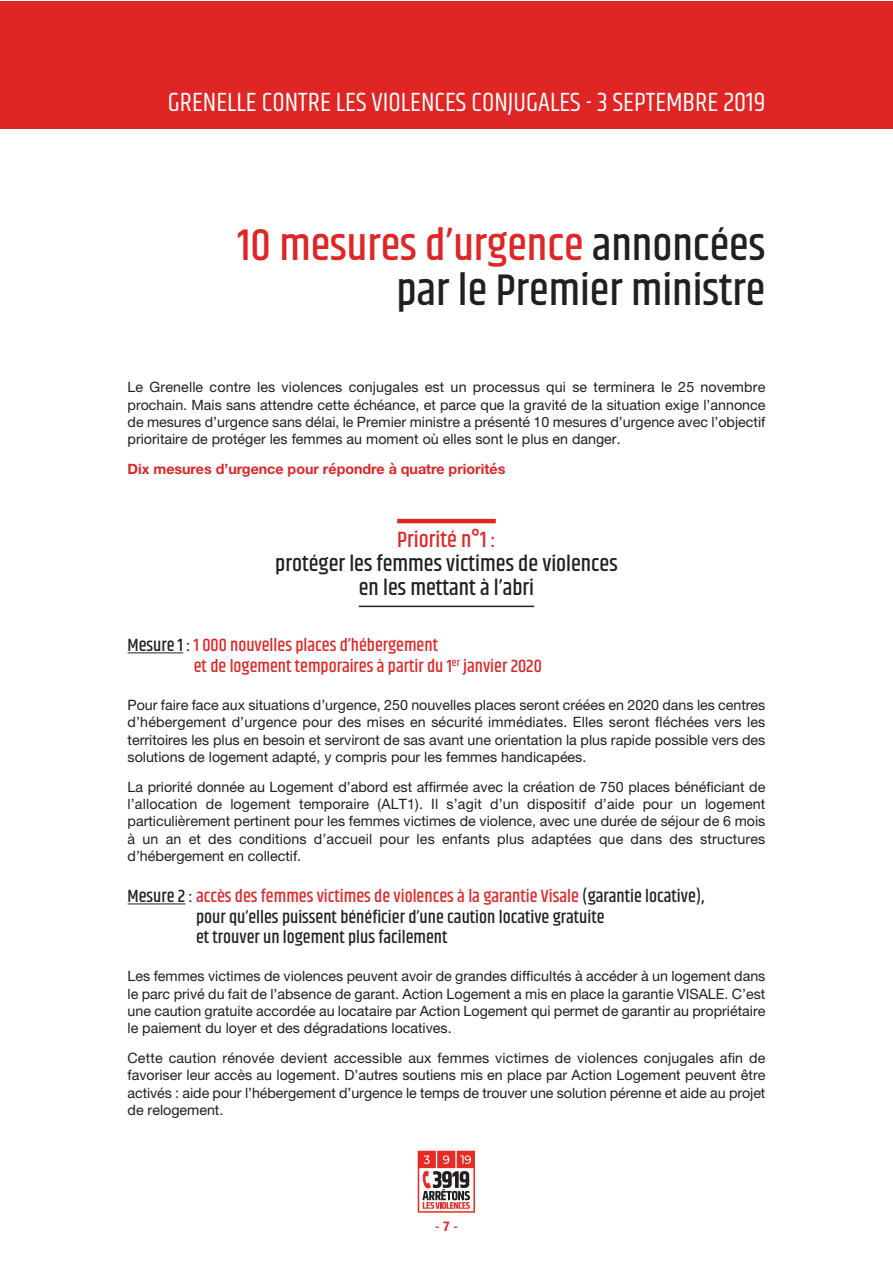
<style>
.page{position:relative;width:893px;height:1263px;background:#fff}
.page>*{position:absolute;margin:0;border:0;box-sizing:border-box;transform-origin:0 0}
.t1{font:500 45px/45px "Khand";color:#231f20;text-align:right}
.t2{font:27px "Khand";color:#fff}
.t3{font:500 22.5px/24px "Khand";color:#231f20;text-align:center}
.t4{font:500 22.5px "Khand";color:#e02525}
.t5{font:500 18px/20.2px "Khand";color:#231f20}
.t6{font:500 18px/20.2px "Khand";color:#e02525}
.t7{font:14.25px/17.2px "Helvetica Neue LT Pro";color:#231f20;text-align:justify}
.t8{font:700 14.25px "Helvetica Neue";color:#e02525}
.t9{font:13.5px "Helvetica";color:#e02525}
.s1{color:#e02525}
.s2{color:#231f20}
.s3{font-family:"Helvetica Neue";font-weight:700;font-stretch:condensed}
</style>
<div class="page">
<div style="left:0;top:1px;width:893px;height:127px;background:#e02525"></div>
<hr style="left:397px;top:519px;width:99px;height:4px;background:#e02525">
<hr style="left:359px;top:606px;width:175px;height:1px;background:#231f20">
<hr style="left:128px;top:652px;width:55px;height:1px;background:#231f20">
<hr style="left:128px;top:903px;width:57px;height:1px;background:#231f20">
<svg style="left:418px;top:1151px;width:57px;height:62px"></svg>
<h2 class="t2" style="left:168px;top:86px;width:599px">GRENELLE CONTRE LES VIOLENCES CONJUGALES - 3 SEPTEMBRE 2019</h2>
<h1 class="t1" style="left:238px;top:225px;width:529px"><span class="s1">10 mesures d’urgence</span> annoncées par le Premier ministre</h1>
<p class="t7" style="left:128px;top:380px;width:639px">Le Grenelle contre les violences conjugales est un processus qui se terminera le 25 novembre prochain. Mais sans attendre cette échéance, et parce que la gravité de la situation exige l’annonce de mesures d’urgence sans délai, le Premier ministre a présenté 10 mesures d’urgence avec l’objectif prioritaire de protéger les femmes au moment où elles sont le plus en danger.</p>
<p class="t8" style="left:128px;top:464px;width:379px">Dix mesures d’urgence pour répondre à quatre priorités</p>
<h3 class="t4" style="left:397px;top:525px;width:100px">Priorité n°1 :</h3>
<h3 class="t3" style="left:275px;top:553px;width:344px">protéger les femmes victimes de violences en les mettant à l’abri</h3>
<p class="t6" style="left:194px;top:636px;width:350px;text-indent:-66px"><span class="s2">Mesure 1 :</span> 1 000 nouvelles places d’hébergement<br>et de logement temporaires à partir du 1<sup>er</sup> janvier 2020</p>
<p class="t7" style="left:128px;top:698px;width:639px">Pour faire face aux situations d’urgence, 250 nouvelles places seront créées en 2020 dans les centres d’hébergement d’urgence pour des mises en sécurité immédiates. Elles seront fléchées vers les territoires les plus en besoin et serviront de sas avant une orientation la plus rapide possible vers des solutions de logement adapté, y compris pour les femmes handicapées.</p>
<p class="t7" style="left:128px;top:780px;width:639px">La priorité donnée au Logement d’abord est affirmée avec la création de 750 places bénéficiant de l’allocation de logement temporaire (ALT1). Il s’agit d’un dispositif d’aide pour un logement particulièrement pertinent pour les femmes victimes de violence, avec une durée de séjour de 6 mois à un an et des conditions d’accueil pour les enfants plus adaptées que dans des structures d’hébergement en collectif.</p>
<p class="t5" style="left:196px;top:887px;width:510px;text-indent:-68px">Mesure 2 : <span class="s1">accès des femmes victimes de violences à la garantie Visale</span> (garantie locative), pour qu’elles puissent bénéficier d’une caution locative gratuite<br>et trouver un logement plus facilement</p>
<p class="t7" style="left:128px;top:969px;width:639px">Les femmes victimes de violences peuvent avoir de grandes difficultés à accéder à un logement dans le parc privé du fait de l’absence de garant. Action Logement a mis en place la garantie VISALE. C’est une caution gratuite accordée au locataire par Action Logement qui permet de garantir au propriétaire le paiement du loyer et des dégradations locatives.</p>
<p class="t7" style="left:128px;top:1051px;width:639px">Cette caution rénovée devient accessible aux femmes victimes de violences conjugales afin de favoriser leur accès au logement. D’autres soutiens mis en place par Action Logement peuvent être activés : aide pour l’hébergement d’urgence le temps de trouver une solution pérenne et aide au projet de relogement.</p>
<p class="t9" style="left:435px;top:1218px;width:24px">-<span class="s3">7</span>-</p>
</div>
